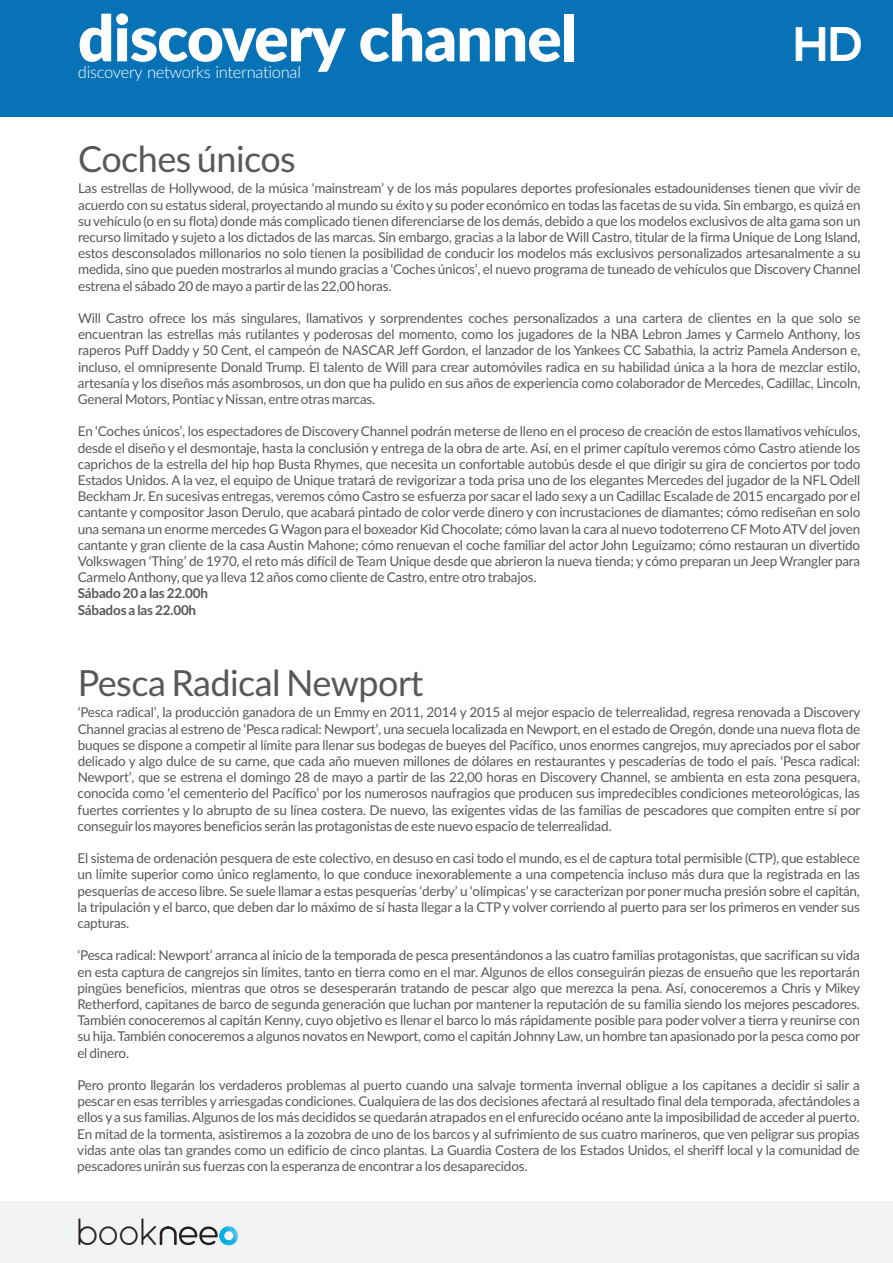
<style>
.page{position:relative;width:893px;height:1263px;background:#fff}
.page>*{position:absolute;margin:0;border:0;box-sizing:border-box;transform-origin:0 0}
.t1{font:900 63.75px "Lato";letter-spacing:-.015em;color:#fff}
.t2{font:700 48.45px "Nexa";color:#fff}
.t3{font:37.95px "Quicksand";color:#231f20}
.t4{font:36px "Lato";letter-spacing:-.015em;color:#57585a}
.t5{font:300 16.5px "Lato";letter-spacing:-.015em;color:#fff}
.t6{font:13.5px/16.2px "Lato";letter-spacing:-.015em;color:#57585a;text-align:justify}
.t7{font:700 13.5px/16.2px "Lato";letter-spacing:-.015em;color:#57585a}
</style>
<div class="page">
<div style="left:0;top:0;width:893px;height:117px;background:#0772b6"></div>
<div style="left:0;top:1201px;width:893px;height:62px;background:#f2f3f4"></div>
<svg style="left:160px;top:1226px;width:78px;height:19px"></svg>
<h1 class="t1" style="left:78px;top:10px;width:501px">discovery channel</h1>
<p class="t5" style="left:78px;top:64px;width:225px">discovery networks international</p>
<h2 class="t2" style="left:793px;top:25px;width:71px">HD</h2>
<h3 class="t4" style="left:78px;top:143px;width:219px">Coches únicos</h3>
<p class="t6" style="left:78px;top:181px;width:784px">Las estrellas de Hollywood, de la música ‘mainstream’ y de los más populares deportes profesionales estadounidenses tienen que vivir de acuerdo con su estatus sideral, proyectando al mundo su éxito y su poder económico en todas las facetas de su vida. Sin embargo, es quizá en su vehículo (o en su flota) donde más complicado tienen diferenciarse de los demás, debido a que los modelos exclusivos de alta gama son un recurso limitado y sujeto a los dictados de las marcas. Sin embargo, gracias a la labor de Will Castro, titular de la firma Unique de Long Island, estos desconsolados millonarios no solo tienen la posibilidad de conducir los modelos más exclusivos personalizados artesanalmente a su medida, sino que pueden mostrarlos al mundo gracias a ‘Coches únicos’, el nuevo programa de tuneado de vehículos que Discovery Channel estrena el sábado 20 de mayo a partirde las 22,00 horas.</p>
<p class="t6" style="left:78px;top:311px;width:784px">Will Castro ofrece los más singulares, llamativos y sorprendentes coches personalizados a una cartera de clientes en la que solo se encuentran las estrellas más rutilantes y poderosas del momento, como los jugadores de la NBA Lebron James y Carmelo Anthony, los raperos Puff Daddy y 50 Cent, el campeón de NASCAR Jeff Gordon, el lanzador de los Yankees CC Sabathia, la actriz Pamela Anderson e, incluso, el omnipresente Donald Trump. El talento de Will para crear automóviles radica en su habilidad única a la hora de mezclar estilo, artesanía y los diseños más asombrosos, un don que ha pulido en sus años de experiencia como colaborador de Mercedes, Cadillac, Lincoln, General Motors, Pontiac yNissan, entre otras marcas.</p>
<p class="t6" style="left:78px;top:424px;width:784px">En ‘Coches únicos’, los espectadores de Discovery Channel podrán meterse de lleno en el proceso de creación de estos llamativos vehículos, desde el diseño y el desmontaje, hasta la conclusión y entrega de la obra de arte. Así, en el primer capítulo veremos cómo Castro atiende los caprichos de la estrella del hip hop Busta Rhymes, que necesita un confortable autobús desde el que dirigir su gira de conciertos por todo Estados Unidos. A la vez, el equipo de Unique tratará de revigorizar a toda prisa uno de los elegantes Mercedes del jugador de la NFL Odell Beckham Jr. En sucesivas entregas, veremos cómo Castro se esfuerza por sacar el lado sexy a un Cadillac Escalade de 2015 encargado por el cantante y compositor Jason Derulo, que acabará pintado de color verde dinero y con incrustaciones de diamantes; cómo rediseñan en solo una semana un enorme mercedes G Wagon para el boxeador Kid Chocolate; cómo lavan la cara al nuevo todoterreno CF Moto ATVdel joven cantante y gran cliente de la casa Austin Mahone; cómo renuevan el coche familiar del actor John Leguizamo; cómo restauran un divertido Volkswagen ‘Thing’ de 1970, el reto más difícil de Team Unique desde que abrieron la nueva tienda; y cómo preparan un Jeep Wrangler para Carmelo Anthony, que ya lleva 12 años como cliente de Castro, entre otro trabajos.</p>
<p class="t7" style="left:78px;top:586px;width:132px">Sábado 20 a las 22.00h<br>Sábados a las 22.00h</p>
<h3 class="t4" style="left:78px;top:667px;width:347px">Pesca Radical Newport</h3>
<p class="t6" style="left:78px;top:705px;width:784px">‘Pesca radical’, la producción ganadora de un Emmy en 2011, 2014 y 2015 al mejor espacio de telerrealidad, regresa renovada a Discovery Channel gracias al estreno de ‘Pesca radical: Newport’, una secuela localizada en Newport, en el estado de Oregón, donde una nueva flota de buques se dispone a competir al límite para llenar sus bodegas de bueyes del Pacífico, unos enormes cangrejos, muy apreciados por el sabor delicado y algo dulce de su carne, que cada año mueven millones de dólares en restaurantes y pescaderías de todo el país. ‘Pesca radical:<br>Newport’, que se estrena el domingo 28 de mayo a partir de las 22,00 horas en Discovery Channel, se ambienta en esta zona pesquera, conocida como ‘el cementerio del Pacífico’ por los numerosos naufragios que producen sus impredecibles condiciones meteorológicas, las fuertes corrientes y lo abrupto de su línea costera. De nuevo, las exigentes vidas de las familias de pescadores que compiten entre sí por conseguirlos mayores beneficios serán las protagonistas de este nuevo espacio de telerrealidad.</p>
<p class="t6" style="left:77px;top:851px;width:784px">El sistema de ordenación pesquera de este colectivo, en desuso en casi todo el mundo, es el de captura total permisible (CTP), que establece un límite superior como único reglamento, lo que conduce inexorablemente a una competencia incluso más dura que la registrada en las pesquerías de acceso libre. Se suele llamar a estas pesquerías ‘derby’ u ‘olímpicas’ y se caracterizan por poner mucha presión sobre el capitán, la tripulación y el barco, que deben dar lo máximo de sí hasta llegar a la CTP y volver corriendo al puerto para ser los primeros en vender sus capturas.</p>
<p class="t6" style="left:77px;top:948px;width:784px">‘Pesca radical: Newport’ arranca al inicio de la temporada de pesca presentándonos a las cuatro familias protagonistas, que sacrifican su vida en esta captura de cangrejos sin límites, tanto en tierra como en el mar. Algunos de ellos conseguirán piezas de ensueño que les reportarán pingües beneficios, mientras que otros se desesperarán tratando de pescar algo que merezca la pena. Así, conoceremos a Chris y Mikey Retherford, capitanes de barco de segunda generación que luchan por mantener la reputación de su familia siendo los mejores pescadores.<br>También conoceremos al capitán Kenny, cuyo objetivo es llenar el barco lo más rápidamente posible para poder volver a tierra y reunirse con su hija. También conoceremos a algunos novatos en Newport, como el capitán Johnny Law, un hombre tan apasionado por la pesca como por el dinero.</p>
<p class="t6" style="left:77px;top:1078px;width:784px">Pero pronto llegarán los verdaderos problemas al puerto cuando una salvaje tormenta invernal obligue a los capitanes a decidir si salir a pescar en esas terribles y arriesgadas condiciones. Cualquiera de las dos decisiones afectará al resultado final dela temporada, afectándoles a ellos y a sus familias. Algunos de los más decididos se quedarán atrapados en el enfurecido océano ante la imposibilidad de acceder al puerto.<br>En mitad de la tormenta, asistiremos a la zozobra de uno de los barcos y al sufrimiento de sus cuatro marineros, que ven peligrar sus propias vidas ante olas tan grandes como un edificio de cinco plantas. La Guardia Costera de los Estados Unidos, el sheriff local y la comunidad de pescadores unirán sus fuerzas con la esperanza de encontrar a los desaparecidos.</p>
<h3 class="t3" style="left:75px;top:1218px;width:86px">book</h3>
</div>
